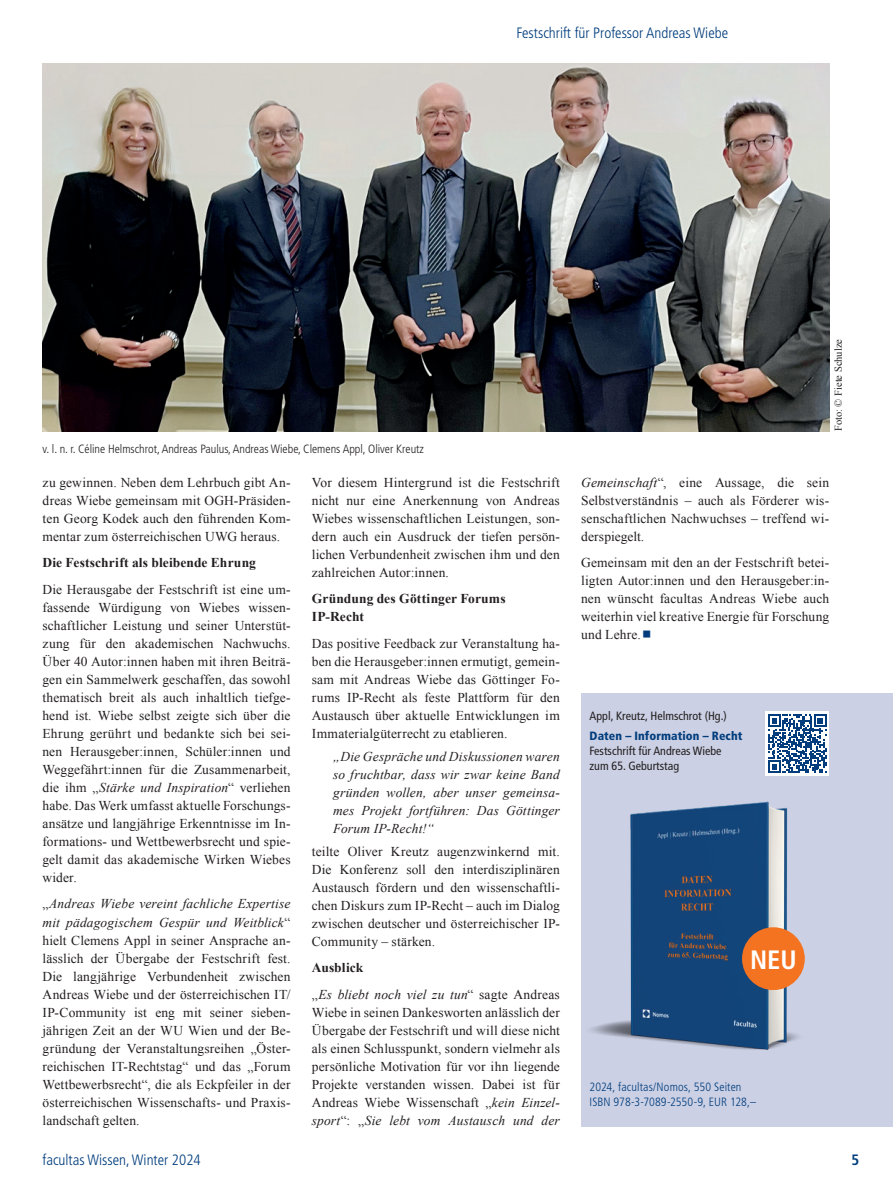
<style>
.page{position:relative;width:893px;height:1191px;background:#fff}
.page>*{position:absolute;margin:0;border:0;box-sizing:border-box;transform-origin:0 0}
.t1{font:700 condensed 26.55px "Frutiger LT Std";color:#fff}
.redak_bold_10_15{font:300 condensed 15px "Frutiger LT Std";color:#013d7d}
.t2{font:700 condensed 15px "Frutiger LT Std";color:#013d7d}
.t3{font:13.5px/18px "Times New Roman";letter-spacing:.01em;color:#231f20;text-align:justify}
.t4{font:italic 13.5px/18px "Times New Roman";letter-spacing:.01em;color:#231f20;text-align:justify}
.t5{font:700 13.5px/18px "Times New Roman";letter-spacing:.005em;color:#231f20}
.buch_txt_8_10pt{font:300 condensed 12px "Frutiger LT Std";color:#231f20}
.buch_txt_8_10pt-2{font:300 condensed 12px "Frutiger LT Std";letter-spacing:.01em;color:#013d7d}
.buch_h1_8_16pt_underline{font:condensed 12px/15px "Frutiger LT Std";color:#231f20}
.buch_h2_8pt_bold{font:condensed 12px "Frutiger LT Std";color:#231f20}
.buch_h1_8_16pt_underline-2{font:900 condensed 12px "Frutiger LT Std";letter-spacing:.005em;color:#013d7d}
.t6{font:10.5px "Times New Roman";color:#231f20}
.s1{font-style:italic}
</style>
<div class="page">
<div style="left:581px;top:693px;width:312px;height:434px;background:#cbd0e4"></div>
<img style="left:591px;top:801px;width:214px;height:249px">
<div style="left:742px;top:927px;width:63px;height:63px;background:#f47321;border-radius:50%"></div>
<img style="left:43px;top:64px;width:786px;height:367px">
<div style="left:765px;top:711px;width:64px;height:64px;background:#fff"></div>
<svg style="left:768px;top:714px;width:58px;height:58px"></svg>
<p class="redak_bold_10_15" style="left:517px;top:24px;width:213px">Festschrift für Professor Andreas Wiebe</p>
<p class="buch_txt_8_10pt" style="left:43px;top:442px;width:383px">v. l. n. r. Céline Helmschrot, Andreas Paulus, Andreas Wiebe, Clemens Appl, Oliver Kreutz</p>
<p class="t6" style="left:831px;top:431px;width:94px;rotate:-90deg">Foto: © Fiete Schulze</p>
<p class="t3" style="left:43px;top:473px;width:250px">zu gewinnen. Neben dem Lehrbuch gibt An&shy;dreas Wiebe gemeinsam mit OGH-Präsiden&shy;ten Georg Kodek auch den führenden Kom&shy;mentar zum österreichischen UWG heraus.</p>
<p class="t5" style="left:43px;top:553px;width:215px">Die Festschrift als bleibende Ehrung</p>
<p class="t3" style="left:43px;top:580px;width:250px">Die Herausgabe der Festschrift ist eine um&shy;fassende Würdigung von Wiebes wissen&shy;schaftlicher Leistung und seiner Unterstüt&shy;zung für den akademischen Nachwuchs.<br>Über 40 Autor:innen haben mit ihren Beiträ&shy;gen ein Sammelwerk geschaffen, das sowohl thematisch breit als auch inhaltlich tiefge&shy;hend ist. Wiebe selbst zeigte sich über die Ehrung gerührt und bedankte sich bei sei&shy;nen Herausgeber:innen, Schüler:innen und Weggefährt:innen für die Zusammenarbeit, die ihm „<span class="s1">Stärke und Inspiration</span>“ verliehen habe. Das Werk umfasst aktuelle Forschungs&shy;ansätze und langjährige Erkenntnisse im In&shy;formations- und Wettbewerbsrecht und spie&shy;gelt damit das akademische Wirken Wiebes wider.</p>
<p class="t3" style="left:43px;top:894px;width:250px">„<span class="s1">Andreas Wiebe vereint fachliche Expertise mit pädagogischem Gespür und Weitblick</span>“ hielt Clemens Appl in seiner Ansprache an&shy;lässlich der Übergabe der Festschrift fest.<br>Die langjährige Verbundenheit zwischen Andreas Wiebe und der österreichischen IT/ IP-Community ist eng mit seiner sieben&shy;jährigen Zeit an der WU Wien und der Be&shy;gründung der Veranstaltungsreihen „Öster&shy;reichischen IT-Rechtstag“ und das „Forum Wettbewerbsrecht“, die als Eckpfeiler in der österreichischen Wissenschafts- und Praxis&shy;landschaft gelten.</p>
<p class="t3" style="left:312px;top:473px;width:250px">Vor diesem Hintergrund ist die Festschrift nicht nur eine Anerkennung von Andreas Wiebes wissenschaftlichen Leistungen, son&shy;dern auch ein Ausdruck der tiefen persön&shy;lichen Verbundenheit zwischen ihm und den zahlreichen Autor:innen.</p>
<p class="t5" style="left:312px;top:589px;width:195px">Gründung des Göttinger Forums<br>IP-Recht</p>
<p class="t3" style="left:312px;top:634px;width:250px">Das positive Feedback zur Veranstaltung ha&shy;ben die Herausgeber:innen ermutigt, gemein&shy;sam mit Andreas Wiebe das Göttinger Fo&shy;rums IP-Recht als feste Plattform für den Austausch über aktuelle Entwicklungen im Immaterialgüterrecht zu etablieren.</p>
<p class="t4" style="left:333px;top:747px;width:228px">„Die Gespräche und Diskussionen waren so fruchtbar, dass wir zwar keine Band gründen wollen, aber unser gemeinsa&shy;mes Projekt fortführen: Das Göttinger Forum IP-Recht!“</p>
<p class="t3" style="left:312px;top:842px;width:250px">teilte Oliver Kreutz augenzwinkernd mit.<br>Die Konferenz soll den interdisziplinären Austausch fördern und den wissenschaftli&shy;chen Diskurs zum IP-Recht – auch im Dialog zwischen deutscher und österreichischer IP-Community – stärken.</p>
<p class="t5" style="left:312px;top:958px;width:53px">Ausblick</p>
<p class="t3" style="left:312px;top:985px;width:250px">„<span class="s1">Es bliebt noch viel zu tun</span>“ sagte Andreas Wiebe in seinen Dankesworten anlässlich der Übergabe der Festschrift und will diese nicht als einen Schlusspunkt, sondern vielmehr als persönliche Motivation für vor ihn liegende Projekte verstanden wissen. Dabei ist für Andreas Wiebe Wissenschaft „<span class="s1">kein Einzel&shy;sport</span>“: „<span class="s1">Sie lebt vom Austausch und der</span></p>
<p class="t3" style="left:581px;top:473px;width:250px"><span class="s1">Gemeinschaft</span>“, eine Aussage, die sein Selbstverständnis – auch als Förderer wis&shy;senschaftlichen Nachwuchses – treffend wi&shy;derspiegelt.</p>
<p class="t3" style="left:581px;top:553px;width:250px">Gemeinsam mit den an der Festschrift betei&shy;ligten Autor:innen und den Herausgeber:in&shy;nen wünscht facultas Andreas Wiebe auch weiterhin viel kreative Energie für Forschung und Lehre.</p>
<p class="buch_h2_8pt_bold" style="left:590px;top:709px;width:139px">Appl, Kreutz, Helmschrot (Hg.)</p>
<p class="buch_h1_8_16pt_underline-2" style="left:590px;top:728px;width:154px">Daten – Information – Recht</p>
<p class="buch_h1_8_16pt_underline" style="left:590px;top:743px;width:133px">Festschrift für Andreas Wiebe zum 65. Geburtstag</p>
<p class="t1" style="left:750px;top:943px;width:48px">NEU</p>
<p class="buch_txt_8_10pt-2" style="left:590px;top:1080px;width:153px">2024, facultas/Nomos, 550 Seiten</p>
<p class="buch_txt_8_10pt-2" style="left:590px;top:1095px;width:168px">ISBN 978-3-7089-2550-9, EUR 128,–</p>
<p class="redak_bold_10_15" style="left:43px;top:1151px;width:160px">facultas Wissen, Winter 2024</p>
<p class="t2" style="left:851px;top:1150px;width:9px">5</p>
</div>
